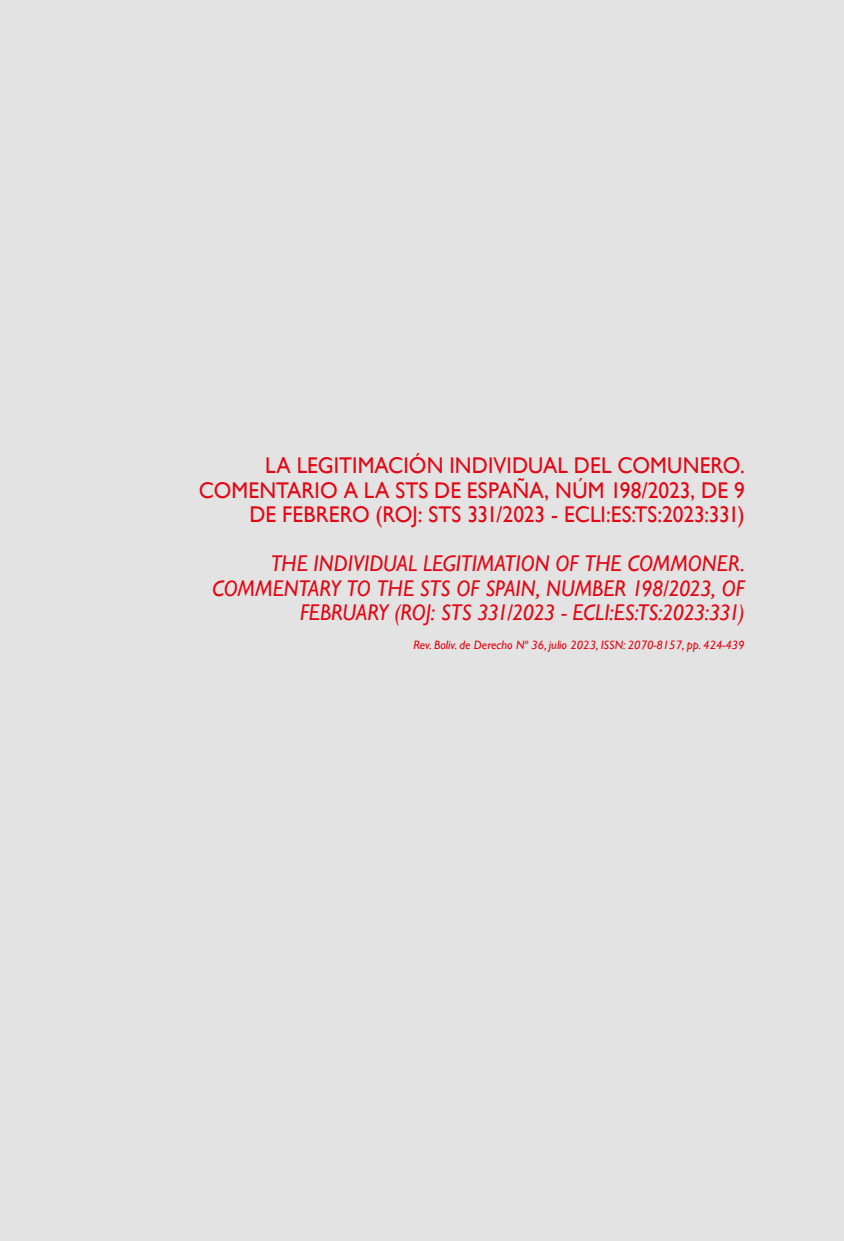
<style>
.page{position:relative;width:844px;height:1241px;background:#fff}
.page>*{position:absolute;margin:0;border:0;box-sizing:border-box;transform-origin:0 0}
.t1{font:italic 22.75px/24.5px "Gill Sans";color:#e30613;text-align:right;scale:.94 1}
.t2{font:22.75px/24.5px "Gill Sans";letter-spacing:.005em;color:#e30613;text-align:right;scale:.94 1}
.t3{font:italic 12.25px "Gill Sans";color:#e30613}
</style>
<div class="page">
<div style="left:0;top:0;width:843px;height:1240px;background:#e3e3e3"></div>
<p class="t2" style="left:199px;top:453px;width:582px">LA LEGITIMACIÓN INDIVIDUAL DEL COMUNERO.<br>COMENTARIO A LA STS DE ESPAÑA, NÚM 198/2023, DE 9<br>DE FEBRERO (ROJ: STS 331/2023 - ECLI:ES:TS:2023:331)</p>
<p class="t1" style="left:212px;top:551px;width:568px">THE INDIVIDUAL LEGITIMATION OF THE COMMONER.<br>COMMENTARY TO THE STS OF SPAIN, NUMBER 198/2023, OF<br>FEBRUARY (ROJ: STS 331/2023 - ECLI:ES:TS:2023:331)</p>
<p class="t3" style="left:413px;top:638px;width:333px">Rev. Boliv. de Derecho Nº 36, julio 2023, ISSN: 2070-8157, pp. 424-439</p>
</div>
